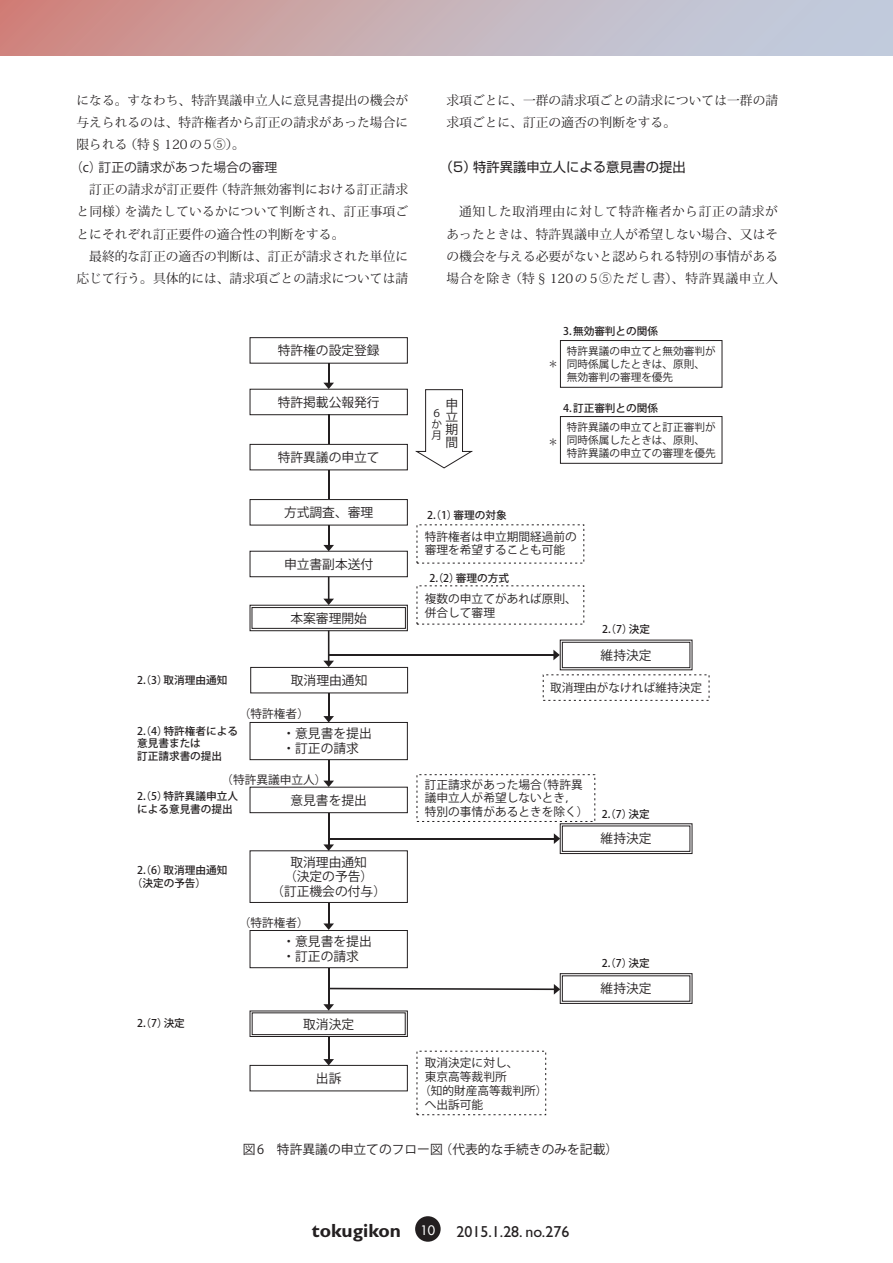
<style>
.page{position:relative;width:893px;height:1263px;background:#fff}
.page>*{position:absolute;margin:0;border:0;box-sizing:border-box;transform-origin:0 0}
.t1{font:700 19.2px "Gill Sans";color:#231f20}
.t2{font:15.9px "Gill Sans";color:#231f20}
.特集小見出し3{font:13.35px "Shin Go Pro";color:#231f20}
.特集本文{font:12.75px/22.4px "Koz Min Pro";color:#231f20;text-align:justify}
.図タイトル{font:12.75px/14.9px "Koz Go Pro";color:#231f20}
.特集本文-2{font:12.75px "Koz Go Pro";color:#231f20}
.t3{font:11.7px/13.8px "Koz Go Pro";color:#231f20}
.t4{font:500 10.65px/12.8px "Koz Go Pro";color:#231f20}
.t5{font:10.65px/12.8px "Koz Go Pro";color:#231f20}
.s1{font-family:"Futura";font-weight:400;font-size:12.75px;color:#fff}
</style>
<div class="page">
<div style="left:415px;top:1216px;width:26px;height:26px;background:#231f20;border-radius:50%"></div>
<div style="left:0;top:0;width:892px;height:55px;background:linear-gradient(to right,#d08982,#bfd6ea)"></div>
<div style="left:560px;top:823px;width:132px;height:31px;border:1px solid #231f20"></div>
<div style="left:560px;top:973px;width:132px;height:31px;border:1px solid #231f20"></div>
<div style="left:250px;top:605px;width:158px;height:26px;border:1px solid #231f20"></div>
<div style="left:250px;top:1011px;width:158px;height:26px;border:1px solid #231f20"></div>
<div style="left:250px;top:337px;width:158px;height:26px;border:1px solid #231f20"></div>
<div style="left:560px;top:340px;width:162px;height:48px;border:1px solid #231f20"></div>
<div style="left:560px;top:416px;width:162px;height:48px;border:1px solid #231f20"></div>
<div style="left:250px;top:389px;width:158px;height:26px;border:1px solid #231f20"></div>
<div style="left:250px;top:551px;width:158px;height:26px;border:1px solid #231f20"></div>
<svg style="left:323px;top:363px;width:11px;height:26px"></svg>
<svg style="left:323px;top:545px;width:11px;height:6px"></svg>
<hr style="left:328px;top:414px;width:1px;height:132px;background:#231f20">
<svg style="left:323px;top:576px;width:11px;height:29px"></svg>
<div style="left:250px;top:667px;width:158px;height:26px;border:1px solid #231f20"></div>
<div style="left:250px;top:722px;width:158px;height:38px;border:1px solid #231f20"></div>
<svg style="left:323px;top:661px;width:11px;height:6px"></svg>
<hr style="left:328px;top:630px;width:1px;height:32px;background:#231f20">
<svg style="left:323px;top:693px;width:11px;height:29px"></svg>
<svg style="left:323px;top:760px;width:11px;height:27px"></svg>
<div style="left:250px;top:444px;width:157px;height:26px;background:#fff"></div>
<div style="left:250px;top:444px;width:158px;height:26px;border:1px solid #231f20"></div>
<svg style="left:553px;top:650px;width:7px;height:10px"></svg>
<hr style="left:329px;top:654px;width:225px;height:2px;background:#231f20">
<div style="left:562px;top:642px;width:128px;height:26px;border:1px solid #231f20"></div>
<div style="left:252px;top:607px;width:154px;height:22px;border:1px solid #231f20"></div>
<div style="left:250px;top:787px;width:158px;height:26px;border:1px solid #231f20"></div>
<svg style="left:323px;top:844px;width:11px;height:6px"></svg>
<hr style="left:328px;top:813px;width:1px;height:32px;background:#231f20">
<div style="left:250px;top:850px;width:158px;height:53px;border:1px solid #231f20"></div>
<div style="left:252px;top:1013px;width:153px;height:22px;border:1px solid #231f20"></div>
<svg style="left:323px;top:1004px;width:11px;height:6px"></svg>
<hr style="left:328px;top:968px;width:1px;height:37px;background:#231f20">
<svg style="left:323px;top:1037px;width:11px;height:28px"></svg>
<div style="left:250px;top:1065px;width:158px;height:26px;border:1px solid #231f20"></div>
<svg style="left:554px;top:833px;width:6px;height:11px"></svg>
<hr style="left:328px;top:838px;width:227px;height:1px;background:#231f20">
<svg style="left:329px;top:984px;width:231px;height:10px"></svg>
<svg style="left:416px;top:389px;width:57px;height:80px"></svg>
<div style="left:250px;top:500px;width:157px;height:25px;background:#fff"></div>
<div style="left:250px;top:499px;width:158px;height:26px;border:1px solid #231f20"></div>
<svg style="left:323px;top:903px;width:11px;height:27px"></svg>
<div style="left:250px;top:930px;width:158px;height:38px;border:1px solid #231f20"></div>
<p class="特集本文" style="left:77px;top:88px;width:333px">になる。すなわち、特許異議申立人に意見書提出の機会が与えられるのは、特許権者から訂正の請求があった場合に限られる（特§120の5⑤）。</p>
<p class="特集本文-2" style="left:70px;top:159px;width:209px">（c）訂正の請求があった場合の審理</p>
<p class="特集本文" style="left:77px;top:178px;width:333px">　訂正の請求が訂正要件（特許無効審判における訂正請求と同様）を満たしているかについて判断され、訂正事項ごとにそれぞれ訂正要件の適合性の判断をする。</p>
<p class="特集本文" style="left:77px;top:245px;width:333px">　最終的な訂正の適否の判断は、訂正が請求された単位に応じて行う。具体的には、請求項ごとの請求については請</p>
<p class="図タイトル" style="left:278px;top:343px;width:104px">特許権の設定登録</p>
<p class="図タイトル" style="left:278px;top:395px;width:104px">特許掲載公報発行</p>
<p class="図タイトル" style="left:278px;top:450px;width:104px">特許異議の申立て</p>
<p class="特集本文" style="left:446px;top:88px;width:333px">求項ごとに、一群の請求項ごとの請求については一群の請求項ごとに、訂正の適否の判断をする。</p>
<p class="特集小見出し3" style="left:440px;top:156px;width:247px">（5）特許異議申立人による意見書の提出</p>
<p class="特集本文" style="left:446px;top:200px;width:333px;text-indent:13px">通知した取消理由に対して特許権者から訂正の請求があったときは、特許異議申立人が希望しない場合、又はその機会を与える必要がないと認められる特別の事情がある場合を除き（特§120の 5⑤ただし書）、特許異議申立人</p>
<p class="t4" style="left:563px;top:325px;width:96px">3.無効審判との関係</p>
<p class="図タイトル" style="left:445px;top:398px;width:14px;line-height:12.8px;text-align:justify">申立期間</p>
<p class="t5" style="left:431px;top:408px;width:12px;line-height:10.6px">６か月</p>
<p class="t5" style="left:548px;top:358px;width:12px">＊</p>
<p class="t5" style="left:567px;top:345px;width:150px">特許異議の申立てと無効審判が同時係属したときは、原則、無効審判の審理を優先</p>
<p class="t4" style="left:563px;top:402px;width:96px">4.訂正審判との関係</p>
<p class="t5" style="left:548px;top:436px;width:12px">＊</p>
<p class="t5" style="left:567px;top:421px;width:150px">特許異議の申立てと訂正審判が同時係属したときは、原則、特許異議の申立ての審理を優先</p>
<p class="図タイトル" style="left:284px;top:505px;width:91px">方式調査、審理</p>
<p class="図タイトル" style="left:284px;top:557px;width:91px">申立書副本送付</p>
<p class="図タイトル" style="left:290px;top:611px;width:78px">本案審理開始</p>
<p class="t4" style="left:137px;top:674px;width:92px">2.（3）取消理由通知</p>
<p class="t4" style="left:137px;top:725px;width:102px">2.（4）特許権者による意見書または<br>訂正請求書の提出</p>
<p class="図タイトル" style="left:291px;top:673px;width:78px">取消理由通知</p>
<p class="t3" style="left:239px;top:707px;width:72px">（特許権者）</p>
<p class="図タイトル" style="left:282px;top:726px;width:91px">・意見書を提出・訂正の請求</p>
<p class="t4" style="left:427px;top:509px;width:81px">2.（1）審理の対象</p>
<p class="t3" style="left:425px;top:530px;width:154px">特許権者は申立期間経過前の審理を希望することも可能</p>
<p class="t4" style="left:429px;top:572px;width:81px">2.（2）審理の方式</p>
<p class="t3" style="left:425px;top:592px;width:154px">複数の申立てがあれば原則、併合して審理</p>
<p class="t4" style="left:602px;top:624px;width:49px">2.（7）決定</p>
<p class="図タイトル" style="left:601px;top:648px;width:53px">維持決定</p>
<p class="t3" style="left:550px;top:681px;width:154px">取消理由がなければ維持決定</p>
<p class="t3" style="left:221px;top:773px;width:107px">（特許異議申立人）</p>
<p class="t3" style="left:425px;top:778px;width:165px">訂正請求があった場合（特許異議申立人が希望しないとき，特別の事情があるときを除く）</p>
<p class="t4" style="left:137px;top:790px;width:102px">2.（5）特許異議申立人による意見書の提出</p>
<p class="図タイトル" style="left:290px;top:793px;width:78px">意見書を提出</p>
<p class="t4" style="left:132px;top:865px;width:97px;text-indent:5px">2.（6）取消理由通知（決定の予告）</p>
<p class="図タイトル" style="left:271px;top:855px;width:116px;text-align:center">取消理由通知<br>（決定の予告）<br>（訂正機会の付与）</p>
<p class="t3" style="left:239px;top:916px;width:72px">（特許権者）</p>
<p class="図タイトル" style="left:282px;top:934px;width:91px">・意見書を提出・訂正の請求</p>
<p class="t4" style="left:137px;top:1017px;width:49px">2.（7）決定</p>
<p class="図タイトル" style="left:303px;top:1017px;width:53px">取消決定</p>
<p class="図タイトル" style="left:316px;top:1071px;width:27px">出訴</p>
<p class="t3" style="left:425px;top:1056px;width:95px">取消決定に対し、</p>
<p class="t3" style="left:425px;top:1070px;width:83px">東京高等裁判所</p>
<p class="t3" style="left:419px;top:1084px;width:130px">（知的財産高等裁判所）</p>
<p class="t3" style="left:425px;top:1098px;width:60px">へ出訴可能</p>
<p class="t4" style="left:602px;top:808px;width:49px">2.（7）決定</p>
<p class="図タイトル" style="left:601px;top:832px;width:53px">維持決定</p>
<p class="t4" style="left:602px;top:957px;width:49px">2.（7）決定</p>
<p class="図タイトル" style="left:601px;top:981px;width:53px">維持決定</p>
<p class="図タイトル" style="left:243px;top:1142px;width:377px">図6 特許異議の申立てのフロー図（代表的な手続きのみを記載）</p>
<h1 class="t1" style="left:312px;top:1219px;width:125px">tokugikon <span class="s1">10</span></h1>
<p class="t2" style="left:456px;top:1222px;width:114px">2015.1.28. no.276</p>
</div>
